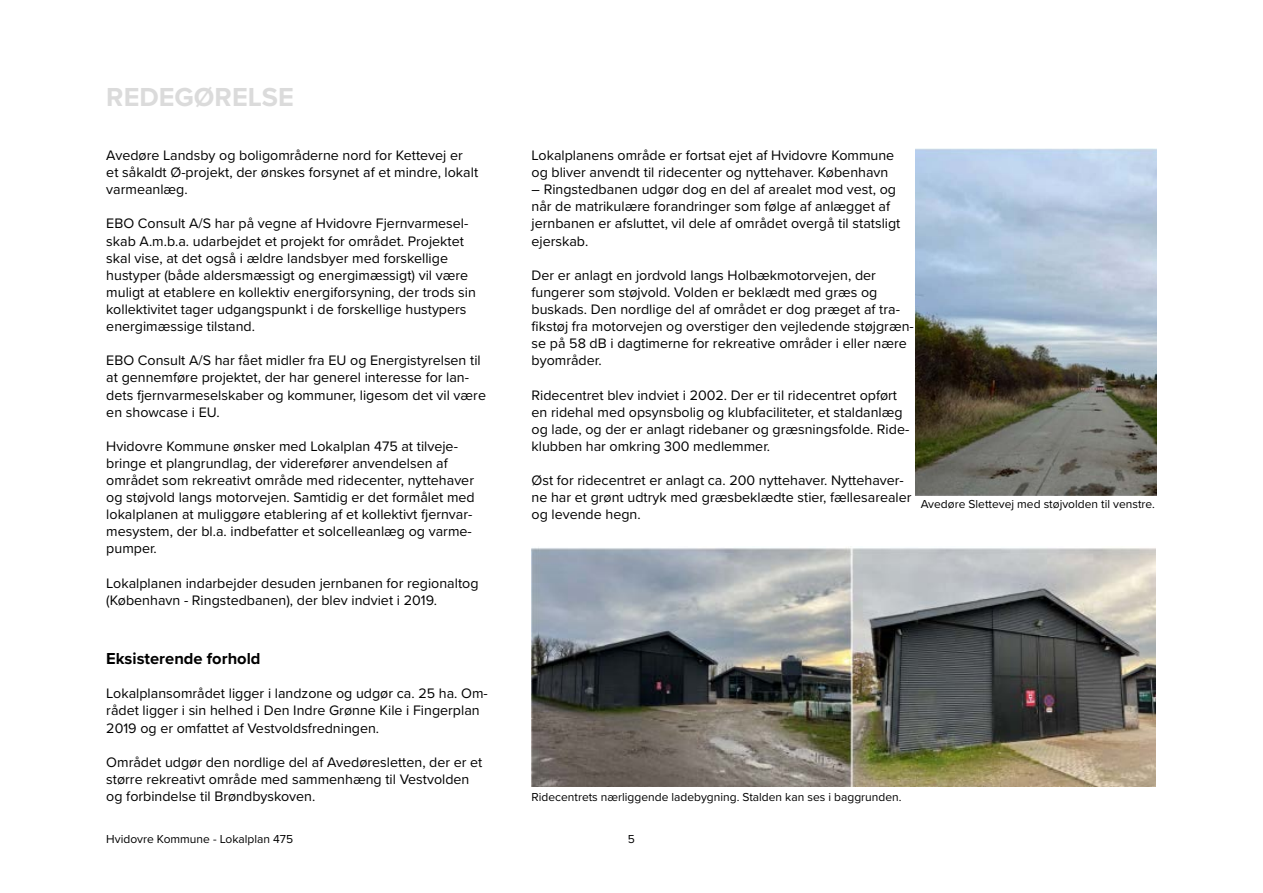
<style>
.page{position:relative;width:1263px;height:893px;background:#fff}
.page>*{position:absolute;margin:0;border:0;box-sizing:border-box;transform-origin:0 0}
.t1{font:700 27px "Proxima Nova";color:#dbdbdb}
.H3_underoverskrift{font:700 16.5px "Proxima Nova";color:#000}
.P_Brødtekst{font:14.25px/17.1px "Proxima Nova";color:#000}
.t2{font:12px "Proxima Nova";color:#000}
.t3{font:12px "Proxima Nova";color:#020203}
</style>
<div class="page">
<img style="left:916px;top:149px;width:241px;height:346px">
<img style="left:531px;top:548px;width:625px;height:239px">
<h1 class="t1" style="left:106px;top:77px;width:189px">REDEGØRELSE</h1>
<p class="P_Brødtekst" style="left:106px;top:146px;width:373px">Avedøre Landsby og boligområderne nord for Kettevej er et såkaldt Ø-projekt, der ønskes forsynet af et mindre, lokalt varmeanlæg.</p>
<p class="P_Brødtekst" style="left:106px;top:215px;width:371px">EBO Consult A/S har på vegne af Hvidovre Fjernvarmesel&shy;skab A.m.b.a. udarbejdet et projekt for området. Projektet skal vise, at det også i ældre landsbyer med forskellige hustyper (både aldersmæssigt og energimæssigt) vil være muligt at etablere en kollektiv energiforsyning, der trods sin kollektivitet tager udgangspunkt i de forskellige hustypers energimæssige tilstand.</p>
<p class="P_Brødtekst" style="left:106px;top:351px;width:381px">EBO Consult A/S har fået midler fra EU og Energistyrelsen til at gennemføre projektet, der har generel interesse for lan&shy;dets fjernvarmeselskaber og kommuner, ligesom det vil være en showcase i EU.</p>
<p class="P_Brødtekst" style="left:106px;top:437px;width:370px">Hvidovre Kommune ønsker med Lokalplan 475 at tilveje&shy;bringe et plangrundlag, der viderefører anvendelsen af området som rekreativt område med ridecenter, nyttehaver og støjvold langs motorvejen. Samtidig er det formålet med lokalplanen at muliggøre etablering af et kollektivt fjernvar&shy;mesystem, der bl.a. indbefatter et solcelleanlæg og varme&shy;pumper.</p>
<p class="P_Brødtekst" style="left:106px;top:574px;width:374px">Lokalplanen indarbejder desuden jernbanen for regionaltog (København - Ringstedbanen), der blev indviet i 2019.</p>
<h3 class="H3_underoverskrift" style="left:106px;top:646px;width:156px">Eksisterende forhold</h3>
<p class="P_Brødtekst" style="left:106px;top:684px;width:383px">Lokalplansområdet ligger i landzone og udgør ca. 25 ha. Om&shy;rådet ligger i sin helhed i Den Indre Grønne Kile i Fingerplan<br>2019 og er omfattet af Vestvoldsfredningen.</p>
<p class="P_Brødtekst" style="left:106px;top:753px;width:378px">Området udgør den nordlige del af Avedøresletten, der er et større rekreativt område med sammenhæng til Vestvolden og forbindelse til Brøndbyskoven.</p>
<p class="P_Brødtekst" style="left:531px;top:146px;width:364px">Lokalplanens område er fortsat ejet af Hvidovre Kommune og bliver anvendt til ridecenter og nyttehaver. København</p>
<p class="P_Brødtekst" style="left:531px;top:180px;width:370px">– Ringstedbanen udgør dog en del af arealet mod vest, og når de matrikulære forandringer som følge af anlægget af jernbanen er afsluttet, vil dele af området overgå til statsligt ejerskab.</p>
<p class="P_Brødtekst" style="left:531px;top:266px;width:384px">Der er anlagt en jordvold langs Holbækmotorvejen, der fungerer som støjvold. Volden er beklædt med græs og buskads. Den nordlige del af området er dog præget af tra&shy;fikstøj fra motorvejen og overstiger den vejledende støjgræn&shy;se på 58 dB i dagtimerne for rekreative områder i eller nære byområder.</p>
<p class="P_Brødtekst" style="left:531px;top:386px;width:379px">Ridecentret blev indviet i 2002. Der er til ridecentret opført en ridehal med opsynsbolig og klubfaciliteter, et staldanlæg og lade, og der er anlagt ridebaner og græsningsfolde. Ride&shy;klubben har omkring 300 medlemmer.</p>
<p class="P_Brødtekst" style="left:531px;top:471px;width:381px">Øst for ridecentret er anlagt ca. 200 nyttehaver. Nyttehaver&shy;ne har et grønt udtryk med græsbeklædte stier, fællesarealer og levende hegn.</p>
<p class="t2" style="left:921px;top:495px;width:236px">Avedøre Slettevej med støjvolden til venstre.</p>
<p class="t2" style="left:531px;top:788px;width:371px">Ridecentrets nærliggende ladebygning. Stalden kan ses i baggrunden.</p>
<p class="t2" style="left:106px;top:830px;width:188px">Hvidovre Kommune - Lokalplan 475</p>
<p class="t3" style="left:628px;top:830px;width:9px">5</p>
</div>
